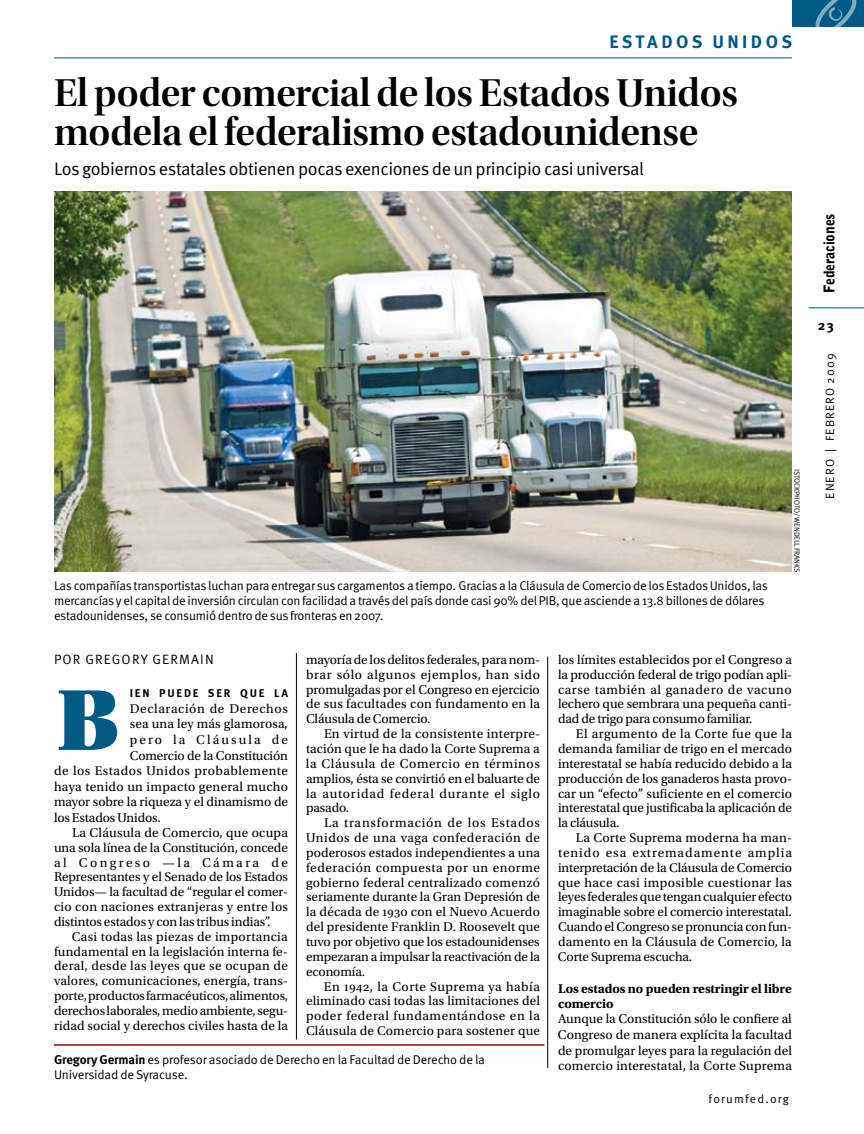
<style>
.page{position:relative;width:864px;height:1134px;background:#fff}
.page>*{position:absolute;margin:0;border:0;box-sizing:border-box;transform-origin:0 0}
.t1{font:91.5px "Utopia Std Black Headline";color:#005a84}
.t2{font:40.5px/39px "Utopia Std Semibold Disp";letter-spacing:-.01em;color:#000}
.t3{font:18px "Meta OT";letter-spacing:-.02em;color:#000}
.t4{font:700 18px "Meta OT";color:#005a84}
.t5{font:900 14.7px "Bell Gothic Std";letter-spacing:-.015em;color:#000;scale:.95 1}
.t6{font:13.5px "Meta OT";color:#000}
.t7{font:700 13.5px "Meta OT";color:#000}
.t8{font:13.35px/14.9px "Utopia Std";color:#000;text-align:justify}
.t9{font:13.35px "Utopia Std";letter-spacing:.02em;color:#000}
.t10{font:700 13.35px/14.9px "Utopia Std";letter-spacing:-.01em;color:#000}
.t11{font:13.35px "Utopia Std";letter-spacing:.035em;color:#000}
.t12{font:13.35px "Utopia Std";letter-spacing:.045em;color:#000}
.t13{font:13.35px "Utopia Std";letter-spacing:.18em;color:#000}
.t14{font:13.35px "Utopia Std";letter-spacing:.155em;color:#000}
.t15{font:12.75px/15px "Meta OT";letter-spacing:-.02em;color:#000}
.t16{font:12px "Meta OT";letter-spacing:.09em;color:#000}
.t17{font:700 11.25px "Meta OT";color:#000}
.t18{font:7.5px "Meta OT";letter-spacing:-.02em;color:#000}
.s1{font-weight:700}
</style>
<div class="page">
<hr style="left:0;top:0;width:1px;height:36px;background:#b1953a">
<div style="left:792px;top:0;width:72px;height:27px;background:#005a84"></div>
<svg style="left:815px;top:0;width:42px;height:27px"></svg>
<hr style="left:296px;top:653px;width:1px;height:387px;background:#000">
<hr style="left:547px;top:657px;width:1px;height:411px;background:#000">
<img style="left:55px;top:191px;width:736px;height:381px">
<hr style="left:54px;top:57px;width:738px;height:1px;background:#005a84">
<hr style="left:54px;top:1044px;width:490px;height:2px;background:#9d0a0f">
<hr style="left:809px;top:307px;width:55px;height:1px;background:#005a84">
<h3 class="t4" style="left:609px;top:31px;width:15px">ESTADOS</h3>
<h3 class="t4" style="left:712px;top:31px;width:14px">UNIDOS</h3>
<h2 class="t2" style="left:54px;top:74px;width:685px">El poder comercial de los Estados Unidos modela el federalismo estadounidense</h2>
<h3 class="t3" style="left:54px;top:158px;width:592px">Los gobiernos estatales obtienen pocas exenciones de un principio casi universal</h3>
<p class="t15" style="left:54px;top:578px;width:716px">Las compañías transportistas luchan para entregar sus cargamentos a tiempo. Gracias a la Cláusula de Comercio de los Estados Unidos, las mercancías y el capital de inversión circulan con facilidad a través del país donde casi 90% del PIB, que asciende a 13.8 billones de dólares estadounidenses, se consumió dentro de sus fronteras en 2007.</p>
<p class="t18" style="left:802px;top:469px;width:103px;rotate:90deg">ISTOCKPHOTO/ Wendell Franks</p>
<p class="t6" style="left:54px;top:652px;width:10px">por</p>
<p class="t6" style="left:85px;top:652px;width:10px">Gre</p>
<p class="t6" style="left:112px;top:652px;width:51px">gory Germain</p>
<p class="t17" style="left:130px;top:686px;width:8px">IEN</p>
<p class="t17" style="left:159px;top:686px;width:9px">PUEDE</p>
<p class="t17" style="left:208px;top:686px;width:9px">SER</p>
<p class="t17" style="left:240px;top:686px;width:18px">QUE</p>
<p class="t17" style="left:274px;top:686px;width:8px">LA</p>
<p class="t12" style="left:130px;top:701px;width:160px">Declaración de Derechos</p>
<p class="t8" style="left:130px;top:717px;width:160px">sea una ley más glamorosa,</p>
<p class="t14" style="left:130px;top:732px;width:160px">pero la Cláusula de</p>
<p class="t8" style="left:130px;top:748px;width:160px">Comercio de la Constitución</p>
<p class="t11" style="left:54px;top:764px;width:236px">de los Estados Unidos probablemente</p>
<p class="t9" style="left:54px;top:779px;width:236px">haya tenido un impacto general mucho</p>
<p class="t8" style="left:54px;top:795px;width:236px">mayor sobre la riqueza y el dinamismo de</p>
<p class="t8" style="left:54px;top:810px;width:108px">los Estados Unidos.</p>
<p class="t8" style="left:72px;top:825px;width:218px">La Cláusula de Comercio, que ocupa</p>
<p class="t8" style="left:54px;top:840px;width:235px">una sola línea de la Constitución, concede</p>
<p class="t13" style="left:54px;top:855px;width:235px">al Congreso —la Cámara de</p>
<p class="t8" style="left:54px;top:870px;width:235px">Representantes y el Senado de los Estados</p>
<p class="t8" style="left:54px;top:885px;width:235px">Unidos— la facultad de “regular el comer-</p>
<p class="t9" style="left:54px;top:900px;width:236px">cio con naciones extranjeras y entre los</p>
<p class="t8" style="left:54px;top:914px;width:218px">distintos estados y con las tribus indias”.</p>
<p class="t9" style="left:72px;top:929px;width:217px">Casi todas las piezas de importancia</p>
<p class="t8" style="left:54px;top:944px;width:235px">fundamental en la legislación interna fe-</p>
<p class="t9" style="left:54px;top:959px;width:236px">deral, desde las leyes que se ocupan de</p>
<p class="t8" style="left:54px;top:974px;width:235px">valores, comunicaciones, energía, trans-</p>
<p class="t8" style="left:54px;top:989px;width:236px">porte, productos farmacéuticos, alimentos,</p>
<p class="t8" style="left:54px;top:1004px;width:235px">derechos laborales, medio ambiente, segu-</p>
<p class="t8" style="left:54px;top:1018px;width:236px">ridad social y derechos civiles hasta de la</p>
<h1 class="t1" style="left:57px;top:672px;width:63px">B</h1>
<p class="t8" style="left:306px;top:652px;width:236px">mayoría de los delitos federales, para nom&shy;brar sólo algunos ejemplos, han sido promulgadas por el Congreso en ejercicio de sus facultades con fundamento en la Cláusula de Comercio.</p>
<p class="t8" style="left:306px;top:727px;width:236px;text-indent:18px">En virtud de la consistente interpre&shy;tación que le ha dado la Corte Suprema a la Cláusula de Comercio en términos amplios, ésta se convirtió en el baluarte de la autoridad federal durante el siglo pasado.</p>
<p class="t8" style="left:306px;top:816px;width:236px;text-indent:18px">La transformación de los Estados Unidos de una vaga confederación de poderosos estados independientes a una federación compuesta por un enorme gobierno federal centralizado comenzó seriamente durante la Gran Depresión de la década de 1930 con el Nuevo Acuerdo del presidente Franklin D. Roosevelt que tuvo por objetivo que los estadounidenses empezaran a impulsar la reactivación de la economía.</p>
<p class="t8" style="left:306px;top:979px;width:236px;text-indent:18px">En 1942, la Corte Suprema ya había eliminado casi todas las limitaciones del poder federal fundamentándose en la Cláusula de Comercio para sostener que</p>
<p class="t15" style="left:54px;top:1052px;width:433px"><span class="s1">GREGORY GERMAIN</span> es profesor asociado de Derecho en la Facultad de Derecho de la<br>Universidad de Syracuse.</p>
<p class="t8" style="left:558px;top:652px;width:236px">los límites establecidos por el Congreso a la producción federal de trigo podían apli&shy;carse también al ganadero de vacuno lechero que sembrara una pequeña canti&shy;dad de trigo para consumo familiar.</p>
<p class="t8" style="left:558px;top:727px;width:236px;text-indent:18px">El argumento de la Corte fue que la demanda familiar de trigo en el mercado interestatal se había reducido debido a la producción de los ganaderos hasta provo&shy;car un “efecto” suficiente en el comercio interestatal que justificaba la aplicación de la cláusula.</p>
<p class="t8" style="left:558px;top:831px;width:236px;text-indent:18px">La Corte Suprema moderna ha man&shy;tenido esa extremadamente amplia interpretación de la Cláusula de Comercio que hace casi imposible cuestionar las leyes federales que tengan cualquier efecto imaginable sobre el comercio interestatal.<br>Cuando el Congreso se pronuncia con fun&shy;damento en la Cláusula de Comercio, la Corte Suprema escucha.</p>
<p class="t10" style="left:558px;top:981px;width:235px">Los estados no pueden restringir el libre comercio</p>
<p class="t8" style="left:558px;top:1012px;width:236px;line-height:15.6px">Aunque la Constitución sólo le confiere al Congreso de manera explícita la facultad de promulgar leyes para la regulación del comercio interestatal, la Corte Suprema</p>
<p class="t16" style="left:709px;top:1091px;width:82px">forumfed.org</p>
<p class="t5" style="left:821px;top:293px;width:85px;rotate:-90deg">Federaciones</p>
<p class="t7" style="left:818px;top:317px;width:16px">23</p>
<p class="t16" style="left:823px;top:499px;width:147px;rotate:-90deg">ENERO | FEBRERO 2009</p>
</div>
